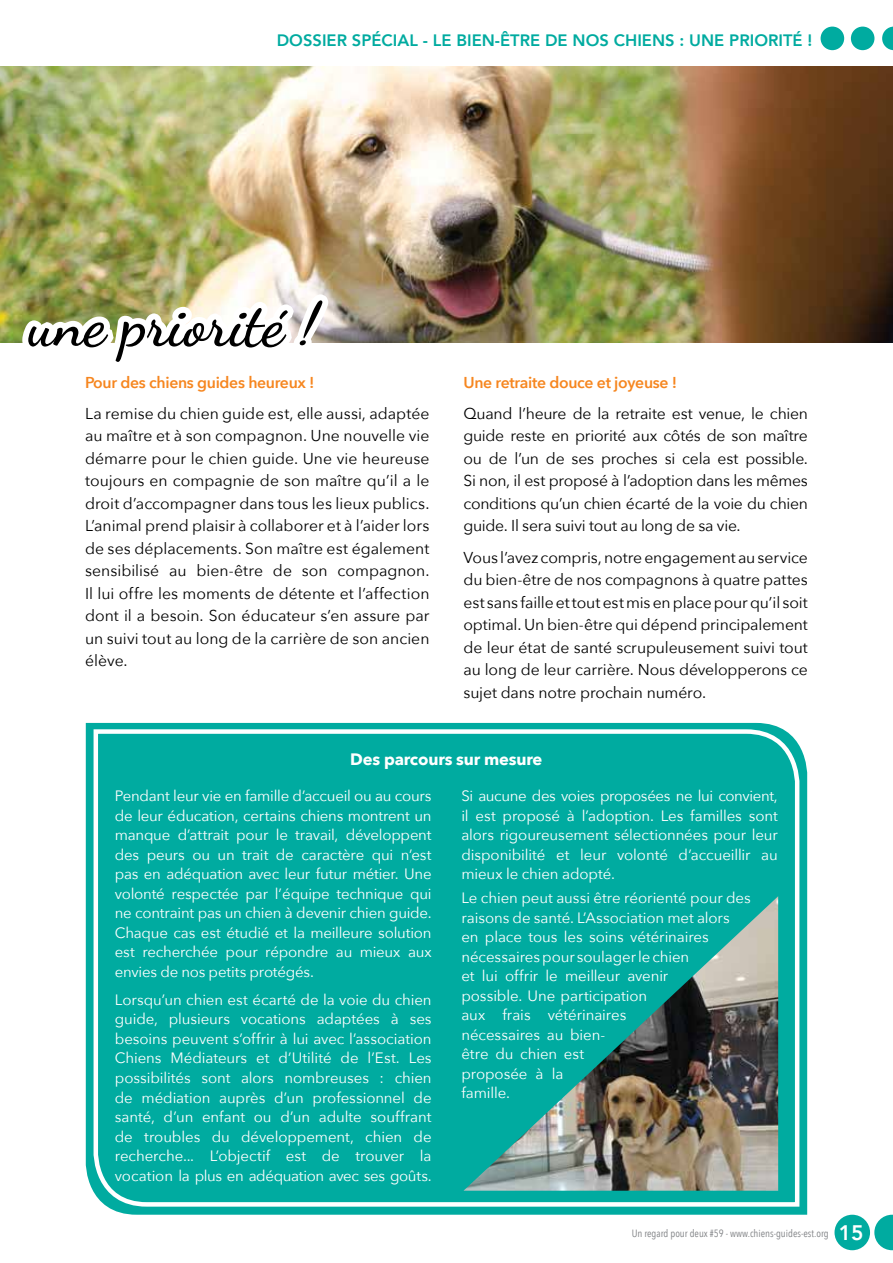
<style>
.page{position:relative;width:893px;height:1263px;background:#fff}
.page>*{position:absolute;margin:0;border:0;box-sizing:border-box;transform-origin:0 0}
.t1{font:700 61.5px "Dancing Script";color:#000}
.t2{font:800 16.5px "Avenir";color:#00aba0}
.t3{font:700 16.5px "Avenir Next";letter-spacing:-.01em;color:#fff}
.t4{font:15.75px/22.5px "Avenir Next";letter-spacing:-.01em;color:#000;text-align:justify}
.t5{font:600 15.75px "Avenir Next";letter-spacing:-.02em;color:#f6861f}
.t6{font:15px/19.5px "Avenir Next";letter-spacing:-.005em;color:#fff;text-align:justify}
.t7{font:10.5px "Avenir Next Condensed";color:#808285}
.s1{font-family:"Avenir";font-weight:800;font-size:21px;color:#fff}
</style>
<div class="page">
<svg style="left:882px;top:27px;width:11px;height:23px"></svg>
<div style="left:851px;top:27px;width:23px;height:23px;background:#00aba0;border-radius:50%"></div>
<div style="left:821px;top:27px;width:23px;height:23px;background:#00aba0;border-radius:50%"></div>
<svg style="left:874px;top:1215px;width:19px;height:35px"></svg>
<div style="left:834px;top:1215px;width:36px;height:35px;background:#00aba0;border-radius:50%"></div>
<img style="left:0;top:67px;width:893px;height:275px">
<img style="left:13px;top:284px;width:323px;height:59px">
<svg style="left:86px;top:723px;width:721px;height:492px;background:#11b0a6"></svg>
<div style="left:91px;top:727px;width:711px;height:482px;background:#00aba0"></div>
<img style="left:463px;top:896px;width:315px;height:295px">
<p class="t2" style="left:277px;top:27px;width:537px">DOSSIER SPÉCIAL - LE BIEN-ÊTRE DE NOS CHIENS : UNE PRIORITÉ !</p>
<h1 class="t1" style="left:28px;top:286px;width:291px">une priorité !</h1>
<p class="t5" style="left:85px;top:369px;width:231px">Pour des chiens guides heureux !</p>
<p class="t4" style="left:85px;top:401px;width:346px">La remise du chien guide est, elle aussi, adaptée au maître et à son compagnon. Une nouvelle vie démarre pour le chien guide. Une vie heureuse toujours en compagnie de son maître qu’il a le droit d’accompagner dans tous les lieux publics.<br>L’animal prend plaisir à collaborer et à l’aider lors de ses déplacements. Son maître est également sensibilisé au bien-être de son compagnon.<br>Il lui offre les moments de détente et l’affection dont il a besoin. Son éducateur s’en assure par un suivi tout au long de la carrière de son ancien élève.</p>
<p class="t5" style="left:463px;top:369px;width:215px">Une retraite douce et joyeuse !</p>
<p class="t4" style="left:463px;top:401px;width:346px">Quand l’heure de la retraite est venue, le chien guide reste en priorité aux côtés de son maître ou de l’un de ses proches si cela est possible.<br>Si non, il est proposé à l’adoption dans les mêmes conditions qu’un chien écarté de la voie du chien guide. Il sera suivi tout au long de sa vie.</p>
<p class="t4" style="left:463px;top:545px;width:346px">Vous l’avez compris, notre engagement au service du bien-être de nos compagnons à quatre pattes est sans faille et tout est mis en place pour qu’il soit optimal. Un bien-être qui dépend principalement de leur état de santé scrupuleusement suivi tout au long de leur carrière. Nous développerons ce sujet dans notre prochain numéro.</p>
<p class="t3" style="left:350px;top:745px;width:194px">Des parcours sur mesure</p>
<p class="t6" style="left:115px;top:786px;width:318px">Pendant leur vie en famille d’accueil ou au cours de leur éducation, certains chiens montrent un manque d’attrait pour le travail, développent des peurs ou un trait de caractère qui n’est pas en adéquation avec leur futur métier. Une volonté respectée par l’équipe technique qui ne contraint pas un chien à devenir chien guide.<br>Chaque cas est étudié et la meilleure solution est recherchée pour répondre au mieux aux envies de nos petits protégés.</p>
<p class="t6" style="left:115px;top:989px;width:318px">Lorsqu’un chien est écarté de la voie du chien guide, plusieurs vocations adaptées à ses besoins peuvent s’offrir à lui avec l’association Chiens Médiateurs et d’Utilité de l’Est. Les possibilités sont alors nombreuses : chien de médiation auprès d’un professionnel de santé, d’un enfant ou d’un adulte souffrant de troubles du développement, chien de recherche... L’objectif est de trouver la vocation la plus en adéquation avec ses goûts.</p>
<p class="t6" style="left:461px;top:786px;width:318px">Si aucune des voies proposées ne lui convient, il est proposé à l’adoption. Les familles sont alors rigoureusement sélectionnées pour leur disponibilité et leur volonté d’accueillir au mieux le chien adopté.</p>
<p class="t6" style="left:461px;top:887px;width:291px;text-align:left">Le chien peut aussi être réorienté pour des raisons de santé. L’Association met alors<br>en place tous les soins vétérinaires nécessaires pour soulager le chien<br>et lui offrir le meilleur avenir<br>possible. Une participation<br>aux frais vétérinaires<br>nécessaires au bien-<br>être du chien est<br>proposée à la<br>famille.</p>
<p class="t7" style="left:632px;top:1224px;width:233px">Un regard pour deux #59 - www.chiens-guides-est.org <span class="s1">15</span></p>
</div>
